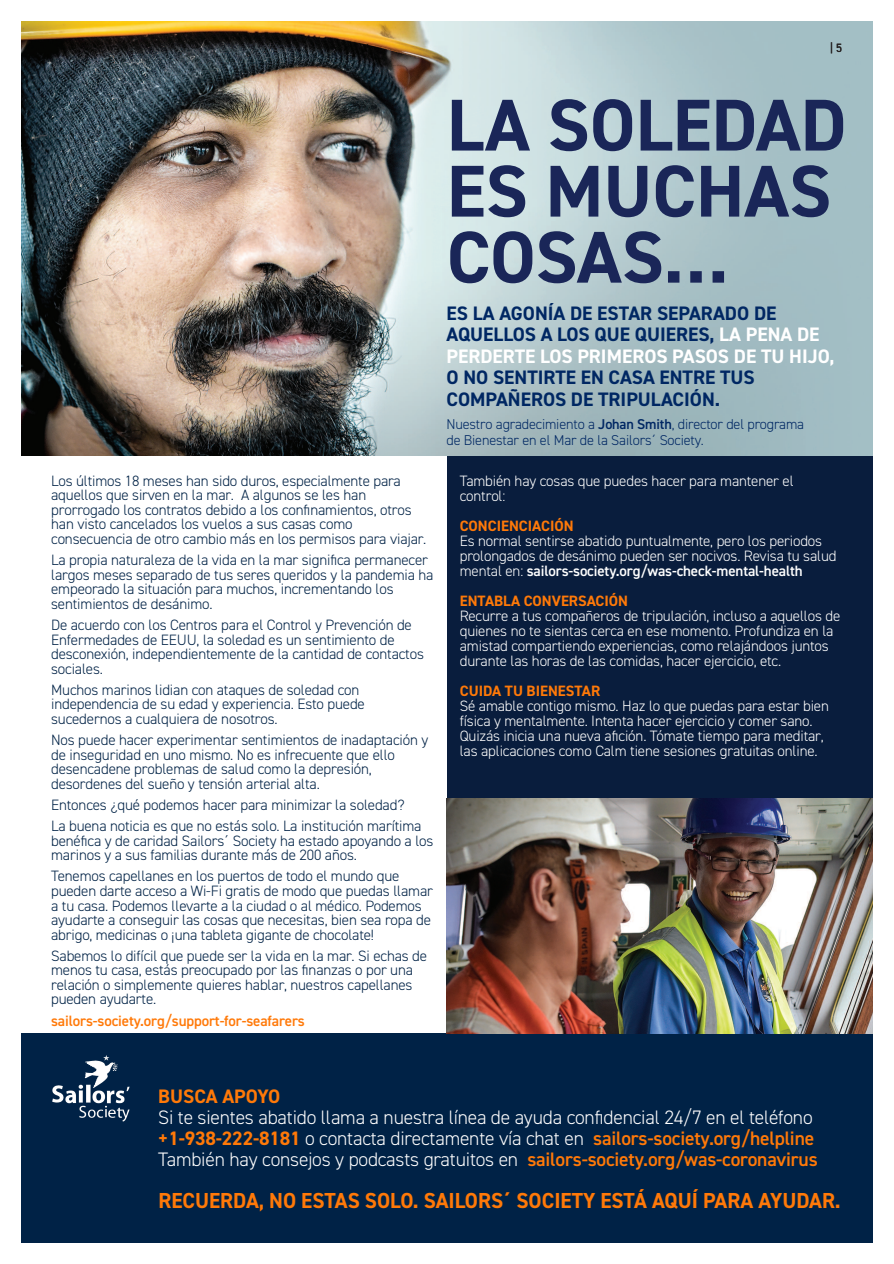
<style>
.page{position:relative;width:894px;height:1264px;background:#fff}
.page>*{position:absolute;margin:0;border:0;box-sizing:border-box;transform-origin:0 0}
.t1{font:700 73.5px/66px "DIN2014";color:#1a2658}
.t2{font:700 21.75px "DIN2014";color:#ff7908}
.t3{font:300 19.5px/21px "DIN2014";letter-spacing:-.01em;color:#fff}
.t4{font:700 19.5px/21.6px "DIN2014";color:#002763}
.t5{font:700 19.5px "DIN2014";color:#ff7908}
.t6{font:300 15px/14.5px "DIN2014";letter-spacing:-.01em;color:#002246}
.t7{font:300 15px/15px "DIN2014";letter-spacing:-.01em;color:#fff}
.t8{font:700 15px "DIN2014";color:#ff7908}
.t9{font:600 15px "DIN2014";letter-spacing:-.01em;color:#ff7908}
.t10{font:300 14.25px/16.5px "DIN2014";letter-spacing:-.01em;color:#002763}
.t11{font:12px "DIN2014";color:#231f20}
.s1{color:#fff}
.s2{font-weight:600}
.s3{font-weight:700;color:#ff7908}
.s4{font-weight:600;color:#ff7908}
</style>
<div class="page">
<div style="left:447px;top:447px;width:425px;height:795px;background:#091d3d"></div>
<div style="left:21px;top:1033px;width:851px;height:209px;background:#002246"></div>
<img style="left:21px;top:21px;width:851px;height:435px">
<img style="left:447px;top:798px;width:425px;height:235px">
<img style="left:52px;top:1055px;width:78px;height:67px">
<p class="t11" style="left:829px;top:43px;width:14px">|5</p>
<h1 class="t1" style="left:446px;top:99px;width:401px">LA SOLEDAD<br>ES MUCHAS<br>COSAS…</h1>
<h3 class="t4" style="left:446px;top:304px;width:389px">ES LA AGONÍA DE ESTAR SEPARADO DE<br>AQUELLOS A LOS QUE QUIERES, <span class="s1">LA PENA DE<br>PERDERTE LOS PRIMEROS PASOS DE TU HIJO,</span></h3>
<h3 class="t4" style="left:446px;top:368px;width:309px">O NO SENTIRTE EN CASA ENTRE TUS<br>COMPAÑEROS DE TRIPULACIÓN.</h3>
<p class="t6" style="left:51px;top:474px;width:376px">Los últimos 18 meses han sido duros, especialmente para aquellos que sirven en la mar. A algunos se les han prorrogado los contratos debido a los confinamientos, otros han visto cancelados los vuelos a sus casas como consecuencia de otro cambio más en los permisos para viajar.</p>
<p class="t6" style="left:51px;top:554px;width:383px">La propia naturaleza de la vida en la mar significa permanecer largos meses separado de tus seres queridos y la pandemia ha empeorado la situación para muchos, incrementando los sentimientos de desánimo.</p>
<p class="t6" style="left:51px;top:618px;width:374px">De acuerdo con los Centros para el Control y Prevención de Enfermedades de EEUU, la soledad es un sentimiento de desconexión, independientemente de la cantidad de contactos sociales.</p>
<p class="t6" style="left:51px;top:683px;width:315px">Muchos marinos lidian con ataques de soledad con independencia de su edad y experiencia. Esto puede sucedernos a cualquiera de nosotros.</p>
<p class="t6" style="left:51px;top:733px;width:378px">Nos puede hacer experimentar sentimientos de inadaptación y de inseguridad en uno mismo. No es infrecuente que ello desencadene problemas de salud como la depresión, desordenes del sueño y tensión arterial alta.</p>
<p class="t6" style="left:51px;top:795px;width:372px;line-height:21.1px">Entonces ¿qué podemos hacer para minimizar la soledad?<br>La buena noticia es que no estás solo. La institución marítima</p>
<p class="t6" style="left:51px;top:834px;width:383px">benéfica y de caridad Sailors´ Society ha estado apoyando a los marinos y a sus familias durante más de 200 años.</p>
<p class="t6" style="left:51px;top:870px;width:383px">Tenemos capellanes en los puertos de todo el mundo que pueden darte acceso a Wi-Fi gratis de modo que puedas llamar a tu casa. Podemos llevarte a la ciudad o al médico. Podemos ayudarte a conseguir las cosas que necesitas, bien sea ropa de abrigo, medicinas o ¡una tableta gigante de chocolate!</p>
<p class="t6" style="left:51px;top:949px;width:377px">Sabemos lo difícil que puede ser la vida en la mar. Si echas de menos tu casa, estás preocupado por las finanzas o por una relación o simplemente quieres hablar, nuestros capellanes pueden ayudarte.</p>
<p class="t9" style="left:51px;top:1015px;width:255px">sailors-society.org/support-for-seafarers</p>
<p class="t10" style="left:446px;top:416px;width:359px">Nuestro agradecimiento a <span class="s2">Johan Smith</span>, director del programa de Bienestar en el Mar de la Sailors´ Society.</p>
<p class="t7" style="left:459px;top:474px;width:335px">También hay cosas que puedes hacer para mantener el control:</p>
<p class="t8" style="left:459px;top:520px;width:115px">CONCIENCIACIÓN</p>
<p class="t7" style="left:459px;top:534px;width:378px">Es normal sentirse abatido puntualmente, pero los periodos prolongados de desánimo pueden ser nocivos. Revisa tu salud mental en: <span class="s2">sailors-society.org/was-check-mental-health</span></p>
<p class="t8" style="left:459px;top:595px;width:170px">ENTABLA CONVERSACIÓN</p>
<p class="t7" style="left:459px;top:609px;width:382px">Recurre a tus compañeros de tripulación, incluso a aquellos de quienes no te sientas cerca en ese momento. Profundiza en la amistad compartiendo experiencias, como relajándoos juntos durante las horas de las comidas, hacer ejercicio, etc.</p>
<p class="t8" style="left:459px;top:685px;width:142px">CUIDA TU BIENESTAR</p>
<p class="t7" style="left:459px;top:699px;width:370px">Sé amable contigo mismo. Haz lo que puedas para estar bien física y mentalmente. Intenta hacer ejercicio y comer sano.<br>Quizás inicia una nueva afición. Tómate tiempo para meditar, las aplicaciones como Calm tiene sesiones gratuitas online.</p>
<h3 class="t5" style="left:158px;top:1089px;width:124px">BUSCA APOYO</h3>
<p class="t3" style="left:158px;top:1108px;width:660px">Si te sientes abatido llama a nuestra línea de ayuda confidencial 24/7 en el teléfono <span class="s3">+1-938-222-8181</span> o contacta directamente vía chat en <span class="s4">sailors-society.org/helpline<br></span>También hay consejos y podcasts gratuitos en <span class="s4">sailors-society.org/was-coronavirus</span></p>
<h2 class="t2" style="left:158px;top:1192px;width:683px">RECUERDA, NO ESTAS SOLO. SAILORS´ SOCIETY ESTÁ AQUÍ PARA AYUDAR.</h2>
</div>
